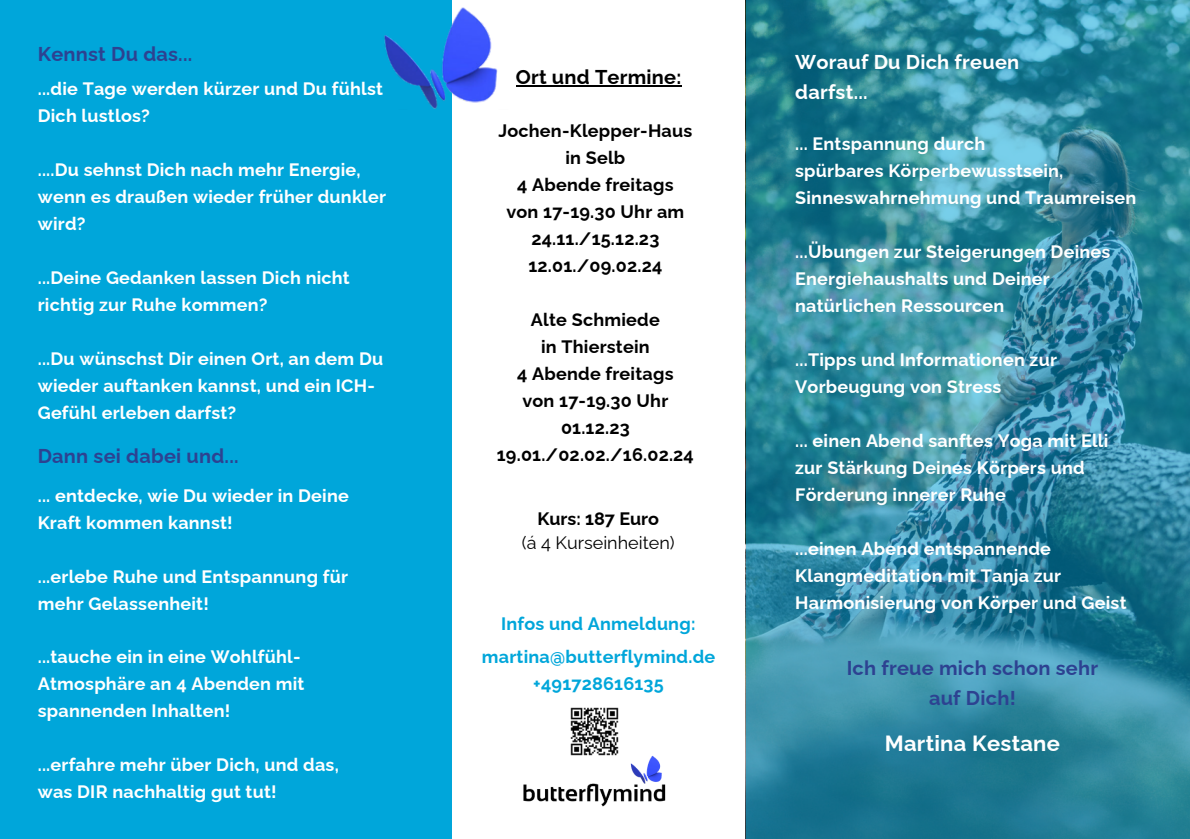
<style>
.page{position:relative;width:1190px;height:839px;background:#fff}
.page>*{position:absolute;margin:0;border:0;box-sizing:border-box;transform-origin:0 0}
.t1{font:700 22px "Raleway";letter-spacing:.01em;color:#fff}
.t2{font:700 20px "Raleway";letter-spacing:.01em;color:#2d4291}
.t3{font:700 20px/30px "Raleway";letter-spacing:.01em;color:#fff}
.t4{font:700 20px "Raleway";letter-spacing:.01em;color:#000}
.t5{font:700 18px/27px "Raleway";letter-spacing:.01em;color:#fff}
.t6{font:700 18px "Raleway";letter-spacing:.01em;color:#000}
.t7{font:700 18px "Raleway";letter-spacing:.01em;color:#00a6da}
.t8{font:18px "Raleway";color:#000}
</style>
<div class="page">
<div style="left:0;top:0;width:451px;height:838px;background:#00a6da"></div>
<img style="left:523px;top:755px;width:143px;height:52px">
<img style="left:565px;top:707px;width:59px;height:54px">
<svg style="left:746px;top:0;width:444px;height:838px;background:#2f879e"></svg>
<img style="left:384px;top:3px;width:138px;height:106px">
<hr style="left:516px;top:86px;width:166px;height:1px;background:#000">
<p class="t2" style="left:38px;top:42px;width:156px">Kennst Du das...</p>
<p class="t5" style="left:38px;top:75px;width:347px">...die Tage werden kürzer und Du fühlst<br>Dich lustlos?</p>
<p class="t5" style="left:38px;top:156px;width:350px">....Du sehnst Dich nach mehr Energie, wenn es draußen wieder früher dunkler wird?</p>
<p class="t5" style="left:38px;top:264px;width:314px">...Deine Gedanken lassen Dich nicht richtig zur Ruhe kommen?</p>
<p class="t5" style="left:38px;top:345px;width:347px">...Du wünschst Dir einen Ort, an dem Du wieder auftanken kannst, und ein ICH-<br>Gefühl erleben darfst?</p>
<p class="t2" style="left:38px;top:444px;width:202px">Dann sei dabei und...</p>
<p class="t5" style="left:38px;top:481px;width:313px">... entdecke, wie Du wieder in Deine<br>Kraft kommen kannst!</p>
<p class="t5" style="left:38px;top:562px;width:312px">...erlebe Ruhe und Entspannung für mehr Gelassenheit!</p>
<p class="t5" style="left:38px;top:643px;width:268px">...tauche ein in eine Wohlfühl-<br>Atmosphäre an 4 Abenden mit spannenden Inhalten!</p>
<p class="t5" style="left:38px;top:751px;width:303px">...erfahre mehr über Dich, und das,</p>
<p class="t5" style="left:38px;top:778px;width:240px">was DIR nachhaltig gut tut!</p>
<p class="t4" style="left:516px;top:65px;width:167px">Ort und Termine:</p>
<p class="t6" style="left:498px;top:120px;width:196px">Jochen-Klepper-Haus</p>
<p class="t6" style="left:565px;top:147px;width:61px">in Selb</p>
<p class="t6" style="left:517px;top:174px;width:158px">4 Abende freitags</p>
<p class="t6" style="left:506px;top:201px;width:179px">von 17-19.30 Uhr am</p>
<p class="t6" style="left:531px;top:228px;width:129px">24.11./15.12.23</p>
<p class="t6" style="left:528px;top:255px;width:135px">12.01./09.02.24</p>
<p class="t6" style="left:531px;top:309px;width:130px">Alte Schmiede</p>
<p class="t6" style="left:541px;top:336px;width:110px">in Thierstein</p>
<p class="t6" style="left:517px;top:363px;width:158px">4 Abende freitags</p>
<p class="t6" style="left:522px;top:390px;width:147px">von 17-19.30 Uhr</p>
<p class="t6" style="left:561px;top:417px;width:70px">01.12.23</p>
<p class="t6" style="left:497px;top:444px;width:199px">19.01./02.02./16.02.24</p>
<p class="t6" style="left:537px;top:508px;width:123px">Kurs: 187 Euro</p>
<p class="t8" style="left:522px;top:532px;width:154px">(á 4 Kurseinheiten)</p>
<p class="t7" style="left:501px;top:613px;width:196px">Infos und Anmeldung:</p>
<p class="t7" style="left:482px;top:646px;width:235px">martina@butterflymind.de</p>
<p class="t7" style="left:533px;top:673px;width:132px">+491728616135</p>
<p class="t3" style="left:795px;top:47px;width:226px">Worauf Du Dich freuen darfst...</p>
<p class="t5" style="left:795px;top:130px;width:192px">... Entspannung durch</p>
<p class="t5" style="left:795px;top:157px;width:343px">spürbares Körperbewusstsein,<br>Sinneswahrnehmung und Traumreisen</p>
<p class="t5" style="left:795px;top:238px;width:317px">...Übungen zur Steigerungen Deines<br>Energiehaushalts und Deiner natürlichen Ressourcen</p>
<p class="t5" style="left:795px;top:346px;width:263px">...Tipps und Informationen zur<br>Vorbeugung von Stress</p>
<p class="t5" style="left:795px;top:427px;width:315px">... einen Abend sanftes Yoga mit Elli</p>
<p class="t5" style="left:795px;top:454px;width:291px">zur Stärkung Deines Körpers und<br>Förderung innerer Ruhe</p>
<p class="t5" style="left:795px;top:534px;width:333px">...einen Abend entspannende<br>Klangmeditation mit Tanja zur<br>Harmonisierung von Körper und Geist</p>
<p class="t2" style="left:847px;top:656px;width:253px">Ich freue mich schon sehr</p>
<p class="t2" style="left:929px;top:686px;width:88px">auf Dich!</p>
<p class="t1" style="left:885px;top:730px;width:177px">Martina Kestane</p>
</div>
